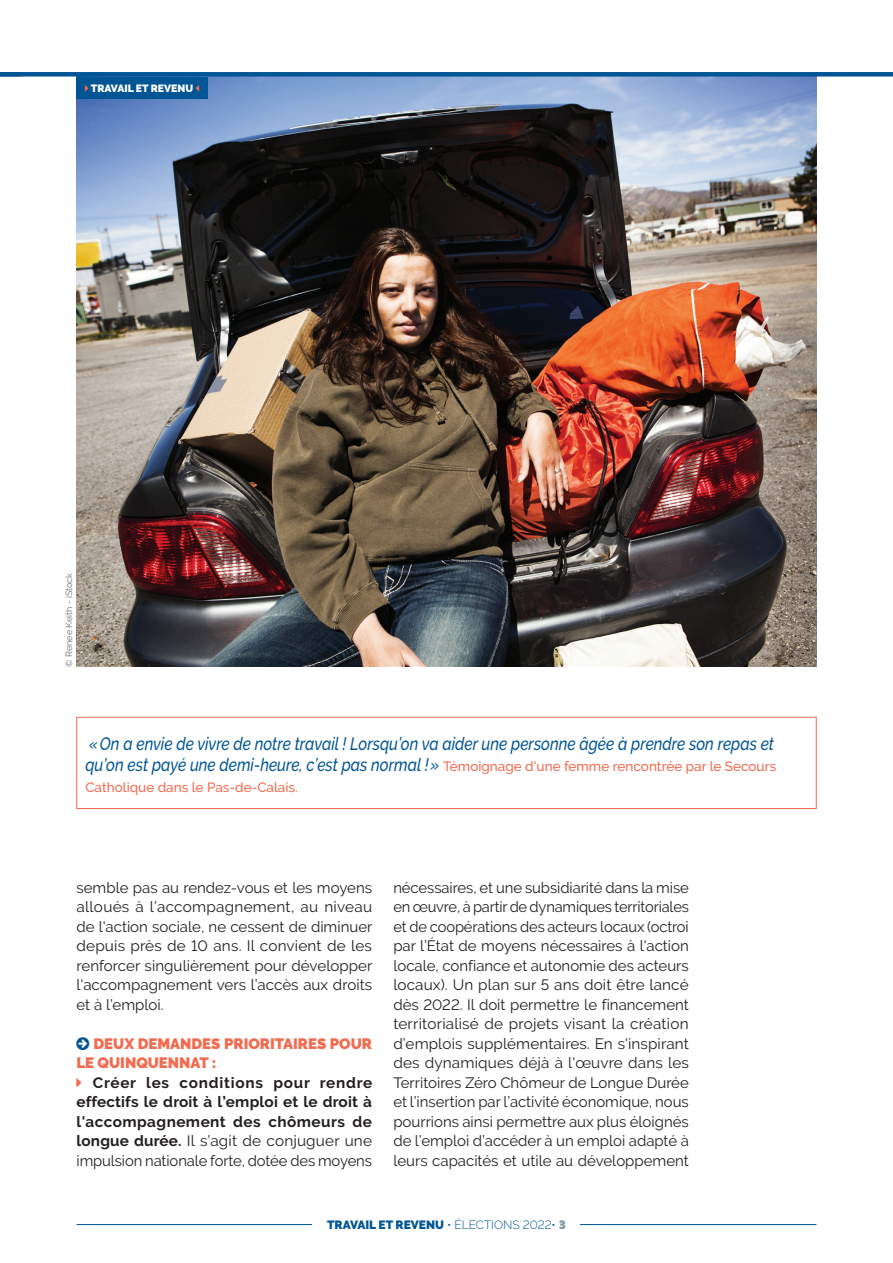
<style>
.page{position:relative;width:893px;height:1263px;background:#fff}
.page>*{position:absolute;margin:0;border:0;box-sizing:border-box;transform-origin:0 0}
.t1{font:italic 500 18px/21px "Raleway";color:#005594;scale:.85 1}
.t2{font:15px/19.5px "Raleway";color:#231f20;text-align:justify}
.t3{font:700 15px/19.5px "Raleway";letter-spacing:.025em;color:#231f20;text-align:justify}
.t4{font:900 15px/19.5px "Raleway";color:#f26b50}
.t5{font:500 13.5px "Raleway";color:#f26b50}
.t6{font:900 12px "Raleway";color:#005594}
.t7{font:900 10.5px "Raleway";color:#fff}
.t8{font:9px "Raleway";color:#6c6d70}
.s1{font-style:normal;font-size:13.5px;color:#f26b50}
.s2{font-weight:400}
.s3{font-weight:300}
.s4{color:#83969f}
</style>
<div class="page">
<hr style="left:77px;top:1224px;width:739px;height:1px;background:#005594">
<div style="left:313px;top:1216px;width:267px;height:13px;background:#fff"></div>
<img style="left:77px;top:77px;width:739px;height:590px">
<div style="left:0;top:72px;width:893px;height:5px;background:#005594"></div>
<div style="left:77px;top:77px;width:131px;height:21px;background:#005594"></div>
<div style="left:77px;top:717px;width:739px;height:92px;border:1px solid #f26b50"></div>
<p class="t7" style="left:91px;top:82px;width:104px">TRAVAIL ET REVENU</p>
<p class="t8" style="left:64px;top:667px;width:95px;rotate:-90deg">© Renee Keith - iStock</p>
<p class="t1" style="left:85px;top:733px;width:814px">« On a envie de vivre de notre travail ! Lorsqu’on va aider une personne âgée à prendre son repas et qu’on est payé une demi-heure, c’est pas normal ! » <span class="s1">Témoignage d'une femme rencontrée par le Secours</span></p>
<p class="t5" style="left:85px;top:780px;width:214px">Catholique dans le Pas-de-Calais.</p>
<p class="t2" style="left:77px;top:877px;width:297px">semble pas au rendez-vous et les moyens alloués à l’accompagnement, au niveau de l'action sociale, ne cessent de diminuer depuis près de 10 ans. Il convient de les renforcer singulièrement pour développer l'accompagnement vers l’accès aux droits et à l’emploi.</p>
<p class="t4" style="left:77px;top:1034px;width:297px;text-indent:17px">DEUX DEMANDES PRIORITAIRES POUR<br>LE QUINQUENNAT :</p>
<p class="t3" style="left:77px;top:1073px;width:297px;text-indent:16px">Créer les conditions pour rendre effectifs le droit à l’emploi et le droit à l'accompagnement des chômeurs de longue durée. <span class="s2">Il s’agit de conjuguer une impulsion nationale forte, dotée des moyens</span></p>
<p class="t2" style="left:393px;top:877px;width:297px">nécessaires, et une subsidiarité dans la mise en œuvre, à partir de dynamiques territoriales et de coopérations des acteurs locaux (octroi par l’État de moyens nécessaires à l'action locale, confiance et autonomie des acteurs locaux). Un plan sur 5 ans doit être lancé dès 2022. Il doit permettre le financement territorialisé de projets visant la création d’emplois supplémentaires. En s'inspirant des dynamiques déjà à l'œuvre dans les Territoires Zéro Chômeur de Longue Durée et l’insertion par l’activité économique, nous pourrions ainsi permettre aux plus éloignés de l’emploi d’accéder à un emploi adapté à leurs capacités et utile au développement</p>
<p class="t6" style="left:327px;top:1218px;width:240px">TRAVAIL ET REVENU <span class="s3">• ÉLECTIONS 2022•</span> <span class="s4">3</span></p>
</div>
